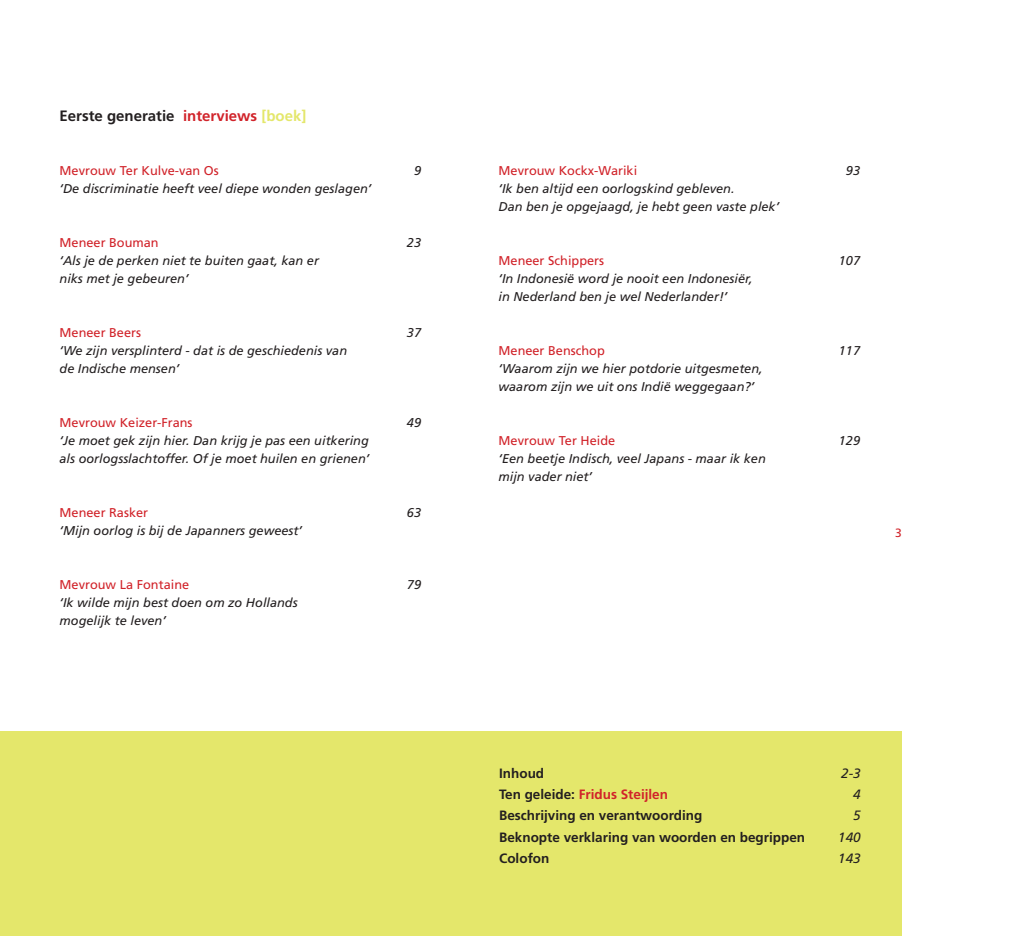
<style>
.page{position:relative;width:1021px;height:936px;background:#fff}
.page>*{position:absolute;margin:0;border:0;box-sizing:border-box;transform-origin:0 0}
.t1{font:700 15px "Frutiger LT Std";color:#231f20}
.t2{font:700 13.5px "Frutiger LT Std";color:#231f20}
.t3{font:700 13.5px "Frutiger LT Std";color:#d1232a}
.t4{font:italic 13.5px "Frutiger LT Std";color:#231f20}
.t5{font:italic 12.75px/18px "Frutiger LT Std";color:#231f20}
.t6{font:12.75px "Frutiger LT Std";color:#d1232a}
.t7{font:12px "Frutiger LT Std";color:#d1232a}
.s1{color:#d1232a}
.s2{color:#e4e76b}
.s3{color:#231f20}
</style>
<div class="page">
<div style="left:0;top:731px;width:901px;height:204px;background:#e4e76b"></div>
<p class="t1" style="left:60px;top:107px;width:248px">Eerste generatie <span class="s1">interviews</span> <span class="s2">[boek]</span></p>
<p class="t6" style="left:60px;top:163px;width:161px">Mevrouw Ter Kulve-van Os</p>
<p class="t5" style="left:414px;top:162px;width:9px">9</p>
<p class="t5" style="left:60px;top:180px;width:313px">‘De discriminatie heeft veel diepe wonden geslagen’</p>
<p class="t6" style="left:60px;top:235px;width:101px">Meneer Bouman</p>
<p class="t5" style="left:407px;top:234px;width:16px">23</p>
<p class="t5" style="left:60px;top:252px;width:261px">‘Als je de perken niet te buiten gaat, kan er niks met je gebeuren’</p>
<p class="t6" style="left:60px;top:325px;width:83px">Meneer Beers</p>
<p class="t5" style="left:407px;top:324px;width:16px">37</p>
<p class="t5" style="left:60px;top:342px;width:289px">‘We zijn versplinterd - dat is de geschiedenis van de Indische mensen’</p>
<p class="t6" style="left:60px;top:415px;width:134px">Mevrouw Keizer-Frans</p>
<p class="t5" style="left:407px;top:414px;width:16px">49</p>
<p class="t5" style="left:60px;top:432px;width:311px">‘Je moet gek zijn hier. Dan krijg je pas een uitkering als oorlogsslachtoffer. Of je moet huilen en grienen’</p>
<p class="t6" style="left:60px;top:505px;width:90px">Meneer Rasker</p>
<p class="t5" style="left:407px;top:504px;width:16px">63</p>
<p class="t5" style="left:60px;top:522px;width:244px">‘Mijn oorlog is bij de Japanners geweest’</p>
<p class="t6" style="left:60px;top:577px;width:131px">Mevrouw La Fontaine</p>
<p class="t5" style="left:407px;top:576px;width:16px">79</p>
<p class="t5" style="left:60px;top:594px;width:240px">‘Ik wilde mijn best doen om zo Hollands mogelijk te leven’</p>
<p class="t6" style="left:498px;top:163px;width:140px">Mevrouw Kockx-Wariki</p>
<p class="t5" style="left:846px;top:162px;width:16px">93</p>
<p class="t5" style="left:498px;top:180px;width:282px">‘Ik ben altijd een oorlogskind gebleven.<br>Dan ben je opgejaagd, je hebt geen vaste plek’</p>
<p class="t6" style="left:498px;top:253px;width:107px">Meneer Schippers</p>
<p class="t5" style="left:838px;top:252px;width:23px">107</p>
<p class="t5" style="left:498px;top:270px;width:255px">‘In Indonesië word je nooit een Indonesiër, in Nederland ben je wel Nederlander!’</p>
<p class="t6" style="left:498px;top:343px;width:108px">Meneer Benschop</p>
<p class="t5" style="left:838px;top:342px;width:23px">117</p>
<p class="t5" style="left:498px;top:360px;width:266px">‘Waarom zijn we hier potdorie uitgesmeten, waarom zijn we uit ons Indië weggegaan?’</p>
<p class="t6" style="left:498px;top:433px;width:118px">Mevrouw Ter Heide</p>
<p class="t5" style="left:838px;top:432px;width:23px">129</p>
<p class="t5" style="left:498px;top:450px;width:269px">‘Een beetje Indisch, veel Japans - maar ik ken mijn vader niet’</p>
<p class="t7" style="left:895px;top:525px;width:8px">3</p>
<p class="t2" style="left:499px;top:765px;width:46px">Inhoud</p>
<p class="t4" style="left:841px;top:765px;width:21px">2-3</p>
<p class="t3" style="left:499px;top:786px;width:170px"><span class="s3">Ten geleide:</span> Fridus Steijlen</p>
<p class="t4" style="left:853px;top:786px;width:9px">4</p>
<p class="t2" style="left:499px;top:807px;width:205px">Beschrijving en verantwoording</p>
<p class="t4" style="left:853px;top:807px;width:9px">5</p>
<p class="t2" style="left:499px;top:828px;width:307px">Beknopte verklaring van woorden en begrippen</p>
<p class="t4" style="left:838px;top:828px;width:24px">140</p>
<p class="t2" style="left:499px;top:849px;width:52px">Colofon</p>
<p class="t4" style="left:838px;top:849px;width:24px">143</p>
</div>
